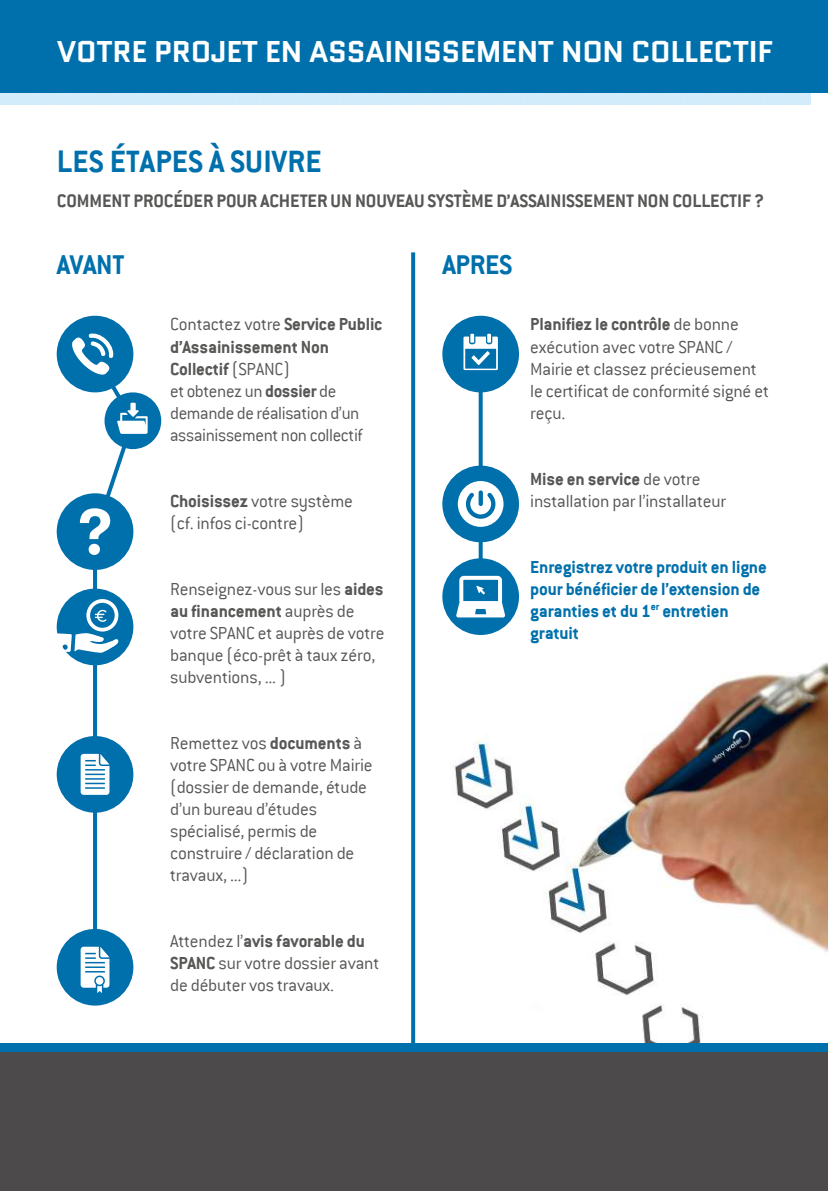
<style>
.page{position:relative;width:828px;height:1191px;background:#fff}
.page>*{position:absolute;margin:0;border:0;box-sizing:border-box;transform-origin:0 0}
.t1{font:700 34px "Conduit ITC";letter-spacing:.005em;color:#0070ac}
.t2{font:700 30px "Quantico";letter-spacing:-.01em;color:#fff;scale:.96 1}
.t3{font:700 30px "Conduit ITC";letter-spacing:-.01em;color:#0070ac}
.t4{font:700 20px "Conduit ITC";letter-spacing:-.005em;color:#575756}
.t5{font:300 19.2px/22px "Conduit ITC";letter-spacing:-.01em;color:#575756}
.t6{font:700 19.2px/22px "Conduit ITC";letter-spacing:-.01em;color:#0070ac}
.s1{font-weight:700}
</style>
<div class="page">
<img style="left:453px;top:626px;width:375px;height:416px">
<svg style="left:479px;top:392px;width:4px;height:166px"></svg>
<div style="left:0;top:1048px;width:828px;height:143px;background:#4c4a4b"></div>
<div style="left:0;top:1042px;width:828px;height:9px;background:#0070ac"></div>
<img style="left:0;top:93px;width:811px;height:12px">
<div style="left:0;top:0;width:828px;height:93px;background:#0070ac"></div>
<div style="left:57px;top:316px;width:76px;height:76px;background:#0070ac;border-radius:50%"></div>
<div style="left:105px;top:392px;width:56px;height:57px;background:#0070ac;border-radius:50%"></div>
<div style="left:57px;top:929px;width:76px;height:76px;background:#0070ac;border-radius:50%"></div>
<div style="left:442px;top:316px;width:77px;height:76px;background:#0070ac;border-radius:50%"></div>
<svg style="left:463px;top:334px;width:35px;height:36px"></svg>
<div style="left:442px;top:465px;width:77px;height:77px;background:#0070ac;border-radius:50%"></div>
<svg style="left:458px;top:481px;width:45px;height:46px"></svg>
<div style="left:442px;top:558px;width:77px;height:77px;background:#0070ac;border-radius:50%"></div>
<svg style="left:456px;top:576px;width:49px;height:41px"></svg>
<svg style="left:411px;top:252px;width:4px;height:791px;background:#0a75af"></svg>
<svg style="left:56px;top:333px;width:92px;height:660px"></svg>
<h2 class="t2" style="left:57px;top:30px;width:747px">VOTRE PROJET EN ASSAINISSEMENT NON COLLECTIF</h2>
<h1 class="t1" style="left:57px;top:141px;width:266px">LES ÉTAPES À SUIVRE</h1>
<p class="t4" style="left:57px;top:189px;width:709px">COMMENT PROCÉDER POUR ACHETER UN NOUVEAU SYSTÈME D’ASSAINISSEMENT NON COLLECTIF ?</p>
<h2 class="t3" style="left:57px;top:247px;width:69px">AVANT</h2>
<p class="t5" style="left:170px;top:313px;width:214px">Contactez votre <span class="s1">Service Public d’Assainissement Non<br>Collectif</span> (SPANC)<br>et obtenez un <span class="s1">dossier</span> de demande de réalisation d’un assainissement non collectif</p>
<p class="t5" style="left:170px;top:489px;width:184px"><span class="s1">Choisissez</span> votre système (cf. infos ci-contre)</p>
<p class="t5" style="left:170px;top:577px;width:216px">Renseignez-vous sur les <span class="s1">aides au financement</span> auprès de votre SPANC et auprès de votre banque (éco-prêt à taux zéro, subventions, ... )</p>
<p class="t5" style="left:170px;top:731px;width:204px">Remettez vos <span class="s1">documents</span> à votre SPANC ou à votre Mairie (dossier de demande, étude d’un bureau d’études spécialisé, permis de construire / déclaration de travaux, ...)</p>
<p class="t5" style="left:170px;top:929px;width:211px">Attendez l’<span class="s1">avis favorable du<br>SPANC</span> sur votre dossier avant de débuter vos travaux.</p>
<h2 class="t3" style="left:442px;top:247px;width:72px">APRES</h2>
<p class="t5" style="left:530px;top:313px;width:240px"><span class="s1">Planifiez le contrôle</span> de bonne exécution avec votre SPANC /<br>Mairie et classez précieusement le certificat de conformité signé et reçu.</p>
<p class="t5" style="left:530px;top:467px;width:197px"><span class="s1">Mise en service</span> de votre installation par l’installateur</p>
<p class="t6" style="left:530px;top:555px;width:238px">Enregistrez votre produit en ligne pour bénéficier de l’extension de garanties et du 1<sup>er</sup> entretien gratuit</p>
</div>
